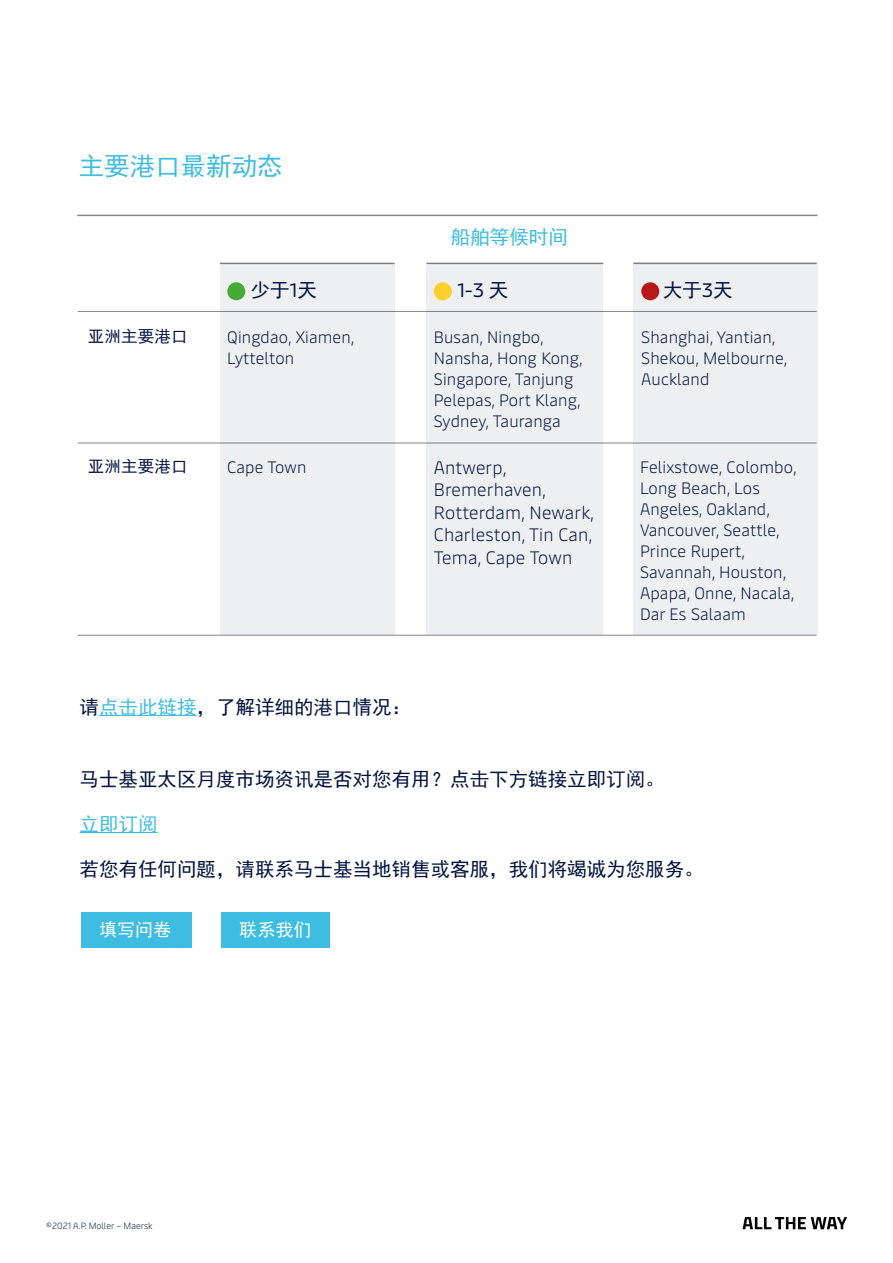
<style>
.page{position:relative;width:893px;height:1263px;background:#fff}
.page>*{position:absolute;margin:0;border:0;box-sizing:border-box;transform-origin:0 0}
.Paragraph_Heading{font:25.5px "Sim Hei";color:#3ebce1}
.Sub_heading_copy{font:19.5px "Sim Hei";color:#001340}
.Sub_heading_copy-2{font:19.5px "Sim Hei";color:#3ebce1}
.Sub_heading_copy-3{font:19.5px "Maersk Text";color:#001340}
.Sub_heading_copy-4{font:300 18px/22.5px "Maersk Text";letter-spacing:.01em;color:#001340}
.Maersk_Body_Copy{font:18px "Sim Hei";color:#fff}
.Sub_heading_copy-5{font:300 16.5px/21px "Maersk Text";letter-spacing:.01em;color:#001340}
.Sub_heading_copy-6{font:16.5px "Sim Hei";letter-spacing:.01em;color:#001340}
.Maersk_Introduction{font:300 9px "Maersk Text";color:#00233d}
.s1{font-family:"Maersk Text"}
.s2{font-family:"Sim Hei"}
.s3{color:#3ebce1}
</style>
<div class="page">
<svg style="left:743px;top:1217px;width:104px;height:12px"></svg>
<div style="left:633px;top:263px;width:184px;height:372px;background:#edeff0"></div>
<div style="left:426px;top:263px;width:177px;height:372px;background:#edeff0"></div>
<div style="left:220px;top:264px;width:175px;height:371px;background:#edeff0"></div>
<hr style="left:78px;top:311px;width:739px;height:1px;background:#888787">
<hr style="left:78px;top:443px;width:739px;height:1px;background:#888787">
<hr style="left:78px;top:635px;width:739px;height:1px;background:#888787">
<hr style="left:220px;top:263px;width:174px;height:1px;background:#888787">
<hr style="left:426px;top:263px;width:177px;height:1px;background:#888787">
<hr style="left:633px;top:263px;width:184px;height:1px;background:#888787">
<div style="left:227px;top:282px;width:18px;height:18px;background:#43ab36;border-radius:9px"></div>
<div style="left:641px;top:282px;width:18px;height:18px;background:#b81918;border-radius:9px"></div>
<div style="left:434px;top:282px;width:18px;height:18px;background:#fed02c;border-radius:9px"></div>
<hr style="left:77px;top:215px;width:740px;height:1px;background:#888787">
<div style="left:81px;top:912px;width:110px;height:35px;background:#3ebce1"></div>
<div style="left:221px;top:912px;width:108px;height:35px;background:#3ebce1"></div>
<hr style="left:99px;top:715px;width:98px;height:1px;background:#3ebce1">
<hr style="left:80px;top:832px;width:78px;height:1px;background:#3ebce1">
<p class="Paragraph_Heading" style="left:79px;top:154px;width:206px">主要港口最新动态</p>
<p class="Sub_heading_copy-2" style="left:451px;top:227px;width:118px">船舶等候时间</p>
<p class="Sub_heading_copy" style="left:251px;top:280px;width:68px">少于<span class="s1">1</span>天</p>
<p class="Sub_heading_copy-3" style="left:457px;top:274px;width:52px">1-3 <span class="s2">天</span></p>
<p class="Sub_heading_copy" style="left:663px;top:280px;width:71px">大于<span class="s1">3</span>天</p>
<p class="Sub_heading_copy-6" style="left:88px;top:328px;width:101px">亚洲主要港口</p>
<p class="Sub_heading_copy-5" style="left:227px;top:324px;width:129px">Qingdao, Xiamen,<br>Lyttelton</p>
<p class="Sub_heading_copy-5" style="left:434px;top:324px;width:150px">Busan, Ningbo,<br>Nansha, Hong Kong,<br>Singapore, Tanjung<br>Pelepas, Port Klang,<br>Sydney, Tauranga</p>
<p class="Sub_heading_copy-5" style="left:641px;top:324px;width:148px">Shanghai, Yantian,<br>Shekou, Melbourne,<br>Auckland</p>
<p class="Sub_heading_copy-4" style="left:434px;top:454px;width:162px">Antwerp,<br>Bremerhaven,<br>Rotterdam, Newark,<br>Charleston, Tin Can,<br>Tema, Cape Town</p>
<p class="Sub_heading_copy-6" style="left:88px;top:458px;width:101px">亚洲主要港口</p>
<p class="Sub_heading_copy-5" style="left:227px;top:454px;width:81px">Cape Town</p>
<p class="Sub_heading_copy-5" style="left:640px;top:454px;width:158px">Felixstowe, Colombo,<br>Long Beach, Los<br>Angeles, Oakland,<br>Vancouver, Seattle,<br>Prince Rupert,<br>Savannah, Houston,<br>Apapa, Onne, Nacala,<br>Dar Es Salaam</p>
<p class="Sub_heading_copy" style="left:80px;top:697px;width:333px">请<span class="s3">点击此链接</span>，了解详细的港口情况：</p>
<p class="Sub_heading_copy" style="left:80px;top:769px;width:586px">马士基亚太区月度市场资讯是否对您有用？点击下方链接立即订阅。</p>
<p class="Sub_heading_copy-2" style="left:80px;top:814px;width:79px">立即订阅</p>
<p class="Sub_heading_copy" style="left:80px;top:859px;width:625px">若您有任何问题，请联系马士基当地销售或客服，我们将竭诚为您服务。</p>
<p class="Maersk_Body_Copy" style="left:99px;top:920px;width:73px">填写问卷</p>
<p class="Maersk_Body_Copy" style="left:239px;top:920px;width:73px">联系我们</p>
<p class="Maersk_Introduction" style="left:46px;top:1218px;width:108px">©2021 A.P. Moller – Maersk</p>
</div>
